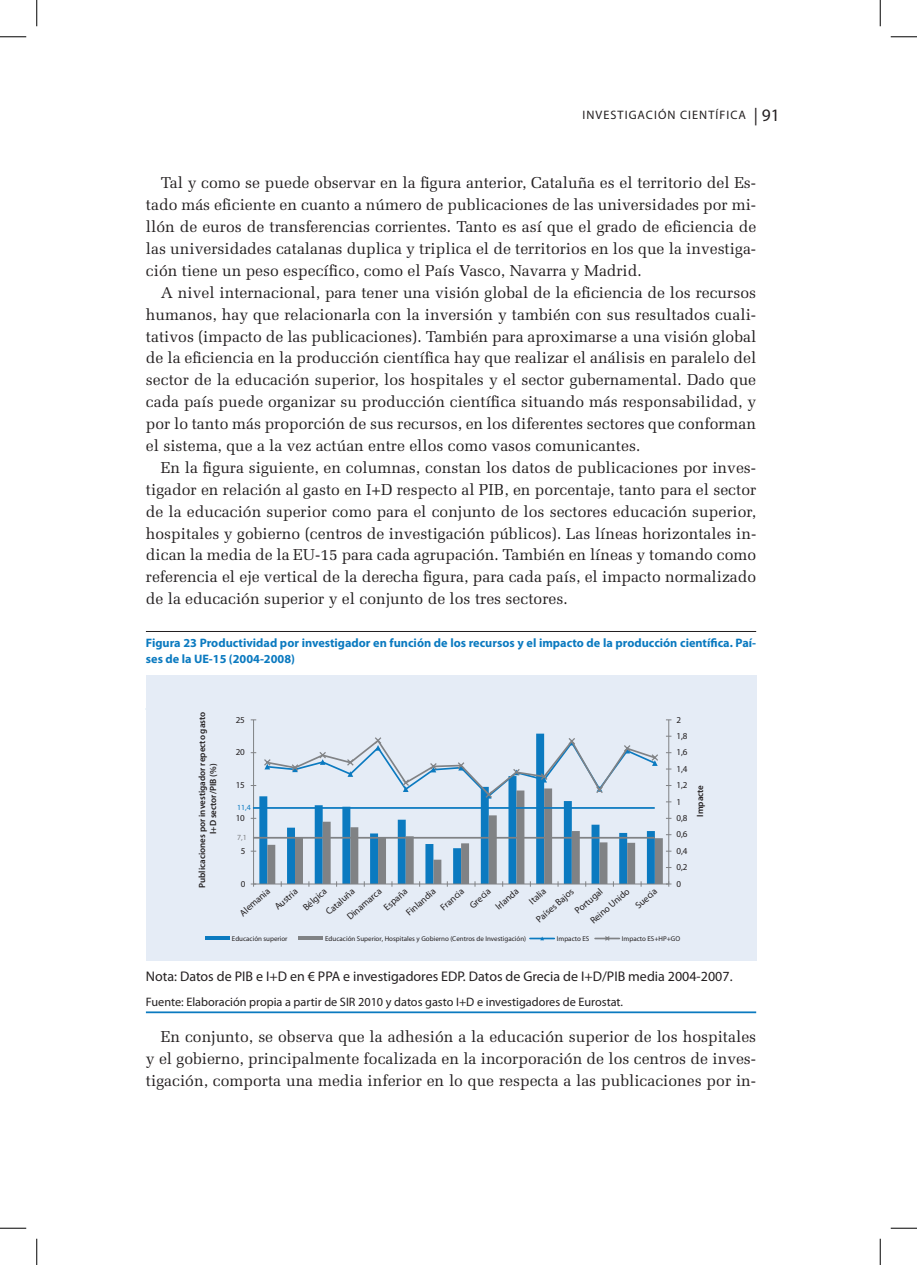
<style>
.page{position:relative;width:917px;height:1265px;background:#fff}
.page>*{position:absolute;margin:0;border:0;box-sizing:border-box;transform-origin:0 0}
.t1{font:15.75px/21.9px "Melior";color:#231f20;text-align:justify}
.t2{font:14px "Myriad Pro";color:#231f20}
.t3{font:700 12.25px/15.8px "Myriad Pro";color:#0b7ac0}
.t4{font:12.25px "Myriad Pro";color:#231f20}
.t5{font:12.25px "Myriad Pro";letter-spacing:.085em;color:#231f20}
.t6{font:9.45px/18.2px "Myriad Pro";color:#231f20}
.t7{font:600 9.1px/10.8px "Myriad Pro";color:#231f20;text-align:center}
.t8{font:9.1px "Myriad Pro";letter-spacing:-.005em;color:#231f20}
.t9{font:7.88px "Myriad Pro";color:#0b7ac0}
.t10{font:7.88px "Myriad Pro";color:#808285}
.t11{font:7px "Myriad Pro";color:#231f20}
.s1{font-size:17.5px}
</style>
<div class="page">
<hr style="left:146px;top:631px;width:610px;height:1px;background:#231f20">
<hr style="left:146px;top:1011px;width:610px;height:1px;background:#0b7ac0">
<div style="left:146px;top:675px;width:610px;height:284px;background:#e5ecf6"></div>
<svg style="left:259px;top:733px;width:286px;height:150px"></svg>
<hr style="left:668px;top:719px;width:1px;height:164px;background:#808285">
<hr style="left:253px;top:719px;width:1px;height:164px;background:#808285">
<hr style="left:254px;top:883px;width:415px;height:1px;background:#808285">
<svg style="left:251px;top:881px;width:5px;height:5px"></svg>
<svg style="left:263px;top:735px;width:408px;height:151px"></svg>
<hr style="left:205px;top:936px;width:24px;height:3px;background:#0b7ac0">
<hr style="left:298px;top:936px;width:25px;height:3px;background:#808285">
<hr style="left:530px;top:937px;width:24px;height:2px;background:#0b7ac0">
<hr style="left:595px;top:937px;width:24px;height:2px;background:#808285">
<svg style="left:604px;top:936px;width:7px;height:5px"></svg>
<hr style="left:253px;top:806px;width:402px;height:2px;background:#0b7ac0">
<hr style="left:253px;top:836px;width:402px;height:2px;background:#808285">
<svg style="left:0;top:36px;width:26px;height:1px"></svg>
<svg style="left:891px;top:36px;width:26px;height:1px"></svg>
<svg style="left:0;top:1227px;width:26px;height:1px"></svg>
<svg style="left:891px;top:1227px;width:26px;height:1px"></svg>
<svg style="left:36px;top:0;width:1px;height:26px"></svg>
<svg style="left:36px;top:1238px;width:1px;height:26px"></svg>
<svg style="left:880px;top:0;width:1px;height:26px"></svg>
<svg style="left:880px;top:1238px;width:1px;height:26px"></svg>
<p class="t5" style="left:582px;top:107px;width:199px">Investigación científica <span class="s1">| 91</span></p>
<p class="t1" style="left:146px;top:172px;width:612px;text-indent:15px">Tal y como se puede observar en la figura anterior, Cataluña es el territorio del Es&shy;tado más eficiente en cuanto a número de publicaciones de las universidades por mi&shy;llón de euros de transferencias corrientes. Tanto es así que el grado de eficiencia de las universidades catalanas duplica y triplica el de territorios en los que la investiga&shy;ción tiene un peso específico, como el País Vasco, Navarra y Madrid.</p>
<p class="t1" style="left:146px;top:281px;width:612px;text-indent:15px">A nivel internacional, para tener una visión global de la eficiencia de los recursos humanos, hay que relacionarla con la inversión y también con sus resultados cuali&shy;tativos (impacto de las publicaciones). También para aproximarse a una visión global de la eficiencia en la producción científica hay que realizar el análisis en paralelo del sector de la educación superior, los hospitales y el sector gubernamental. Dado que cada país puede organizar su producción científica situando más responsabilidad, y por lo tanto más proporción de sus recursos, en los diferentes sectores que conforman el sistema, que a la vez actúan entre ellos como vasos comunicantes.</p>
<p class="t1" style="left:146px;top:456px;width:612px;text-indent:15px">En la figura siguiente, en columnas, constan los datos de publicaciones por inves&shy;tigador en relación al gasto en I+D respecto al PIB, en porcentaje, tanto para el sector de la educación superior como para el conjunto de los sectores educación superior, hospitales y gobierno (centros de investigación públicos). Las líneas horizontales in&shy;dican la media de la EU-15 para cada agrupación. También en líneas y tomando como referencia el eje vertical de la derecha figura, para cada país, el impacto normalizado de la educación superior y el conjunto de los tres sectores.</p>
<p class="t3" style="left:146px;top:634px;width:612px">Figura 23 Productividad por investigador en función de los recursos y el impacto de la producción científica. Paí&shy;ses de la UE-15 (2004-2008)</p>
<p class="t7" style="left:197px;top:887px;width:178px;rotate:-90deg">Publicaciones por investigador repecto gasto<br>I+D sector/PIB (%)</p>
<p class="t8" style="left:236px;top:713px;width:11px">25</p>
<p class="t8" style="left:236px;top:746px;width:11px">20</p>
<p class="t8" style="left:236px;top:779px;width:11px">15</p>
<p class="t9" style="left:237px;top:801px;width:15px">11,4</p>
<p class="t8" style="left:236px;top:812px;width:11px">10</p>
<p class="t10" style="left:237px;top:832px;width:11px">7,1</p>
<p class="t8" style="left:241px;top:845px;width:6px">5</p>
<p class="t8" style="left:241px;top:877px;width:6px">0</p>
<p class="t6" style="left:531px;top:913px;width:48px;rotate:-41deg">Países Bajos</p>
<p class="t6" style="left:570px;top:904px;width:35px;rotate:-41deg">Portugal</p>
<p class="t6" style="left:619px;top:885px;width:27px;text-indent:-44px;rotate:-41deg">Reino Unido<br>Suecia</p>
<p class="t6" style="left:235px;top:907px;width:39px;rotate:-41deg">Alemania</p>
<p class="t6" style="left:270px;top:900px;width:29px;rotate:-41deg">Austria</p>
<p class="t6" style="left:298px;top:901px;width:30px;rotate:-41deg">Bélgica</p>
<p class="t6" style="left:321px;top:905px;width:36px;rotate:-41deg">Cataluña</p>
<p class="t6" style="left:342px;top:910px;width:44px;rotate:-41deg">Dinamarca</p>
<p class="t6" style="left:379px;top:901px;width:30px;rotate:-41deg">España</p>
<p class="t6" style="left:423px;top:886px;width:30px;line-height:18.7px;text-indent:-29px;rotate:-41deg">Finlandia<br>Francia</p>
<p class="t6" style="left:479px;top:886px;width:29px;text-indent:-18px;rotate:-41deg">Grecia<br>Irlanda</p>
<p class="t6" style="left:524px;top:895px;width:21px;rotate:-41deg">Italia</p>
<p class="t8" style="left:676px;top:713px;width:6px">2</p>
<p class="t8" style="left:676px;top:730px;width:13px">1,8</p>
<p class="t8" style="left:676px;top:746px;width:13px">1,6</p>
<p class="t8" style="left:676px;top:763px;width:13px">1,4</p>
<p class="t8" style="left:676px;top:779px;width:13px">1,2</p>
<p class="t8" style="left:676px;top:795px;width:6px">1</p>
<p class="t8" style="left:676px;top:812px;width:13px">0,8</p>
<p class="t8" style="left:676px;top:828px;width:13px">0,6</p>
<p class="t8" style="left:676px;top:845px;width:13px">0,4</p>
<p class="t8" style="left:676px;top:861px;width:13px">0,2</p>
<p class="t8" style="left:676px;top:877px;width:6px">0</p>
<p class="t11" style="left:232px;top:933px;width:57px">Educación superior</p>
<p class="t11" style="left:325px;top:933px;width:203px">Educación Superior, Hospitales y Gobierno (Centros de Investigación)</p>
<p class="t11" style="left:557px;top:933px;width:34px">Impacto ES</p>
<p class="t11" style="left:622px;top:933px;width:60px">Impacto ES+HP+GO</p>
<p class="t7" style="left:694px;top:816px;width:33px;rotate:-90deg">Impacte</p>
<p class="t2" style="left:146px;top:967px;width:588px">Nota: Datos de PIB e I+D en € PPA e investigadores EDP. Datos de Grecia de I+D/PIB media 2004-2007.</p>
<p class="t4" style="left:146px;top:994px;width:479px">Fuente: Elaboración propia a partir de SIR 2010 y datos gasto I+D e investigadores de Eurostat.</p>
<p class="t1" style="left:146px;top:1025px;width:612px;text-indent:15px">En conjunto, se observa que la adhesión a la educación superior de los hospitales y el gobierno, principalmente focalizada en la incorporación de los centros de inves&shy;tigación, comporta una media inferior en lo que respecta a las publicaciones por in-</p>
</div>
